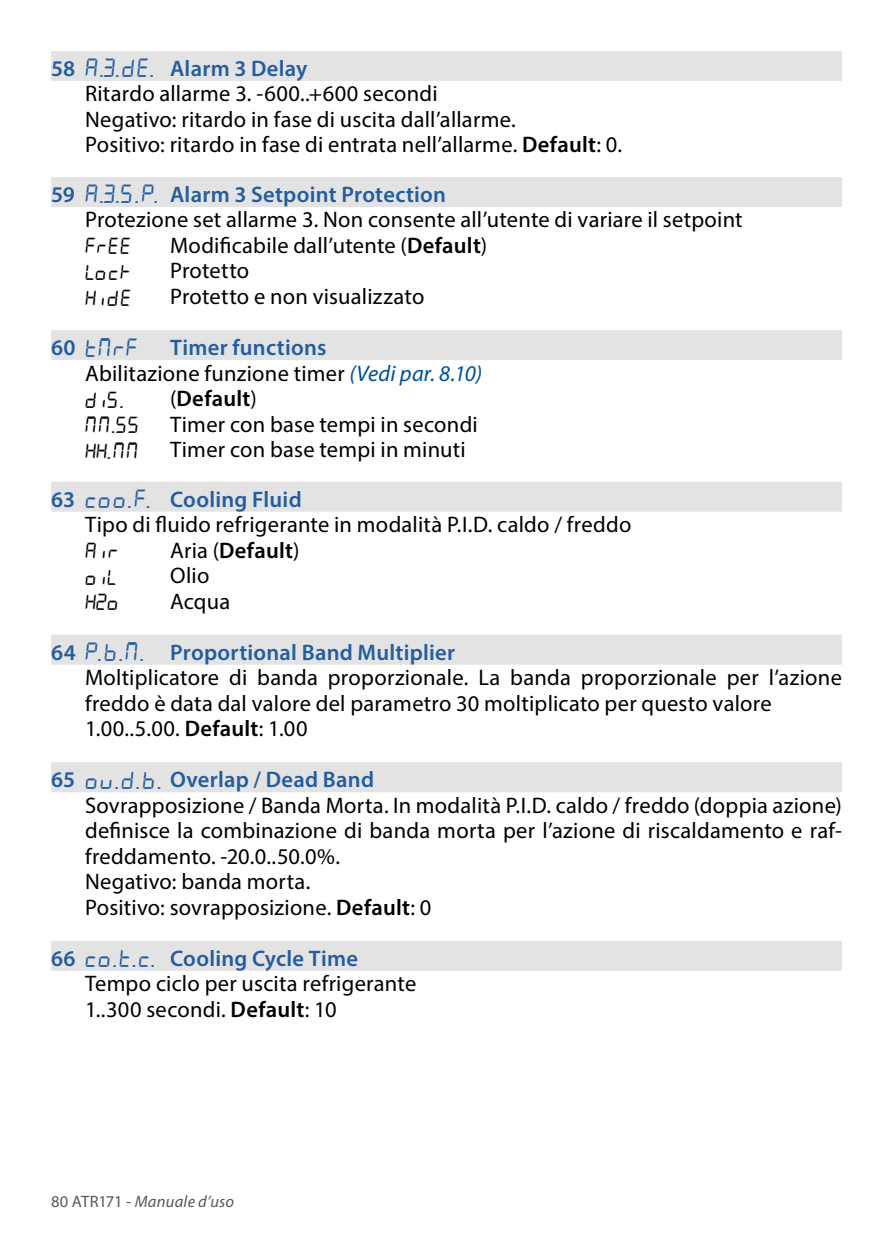
<style>
.page{position:relative;width:893px;height:1259px;background:#fff}
.page>*{position:absolute;margin:0;border:0;box-sizing:border-box;transform-origin:0 0}
.t1{font:22.5px/25.5px "Myriad Pro";letter-spacing:.01em;color:#000}
.t2{font:22.5px "Pix 7 Segs";color:#000}
.t3{font:600 22.5px "Myriad Pro";letter-spacing:.015em;color:#000}
.t4{font:italic 16.5px "Myriad Pro";letter-spacing:.015em;color:#575756}
.s1{font-weight:600;color:#245d9f}
.s2{font-family:"Pix 7 Segs";font-size:25.5px;color:#245d9f}
.s3{font-weight:600}
.s4{font-style:italic;color:#005095}
.s5{font-weight:400}
.s6{font-style:normal}
</style>
<div class="page">
<div style="left:51px;top:51px;width:791px;height:30px;background:#e3e3e3"></div>
<div style="left:51px;top:177px;width:791px;height:30px;background:#e3e3e3"></div>
<div style="left:51px;top:330px;width:791px;height:30px;background:#e3e3e3"></div>
<div style="left:51px;top:482px;width:791px;height:30px;background:#e3e3e3"></div>
<div style="left:51px;top:635px;width:791px;height:30px;background:#e3e3e3"></div>
<div style="left:51px;top:762px;width:791px;height:30px;background:#e3e3e3"></div>
<div style="left:51px;top:941px;width:791px;height:30px;background:#e3e3e3"></div>
<p class="t1" style="left:85px;top:55px;width:539px;text-indent:-34px"><span class="s1">58</span> <span class="s2">A.3.DE.</span> <span class="s1">Alarm 3 Delay<br></span>Ritardo allarme 3. -600..+600 secondi<br>Negativo: ritardo in fase di uscita dall’allarme.<br>Positivo: ritardo in fase di entrata nell’allarme. <span class="s3">Default</span>: 0.</p>
<p class="t1" style="left:85px;top:181px;width:659px;text-indent:-34px"><span class="s1">59</span> <span class="s2">A.3.S.P.</span> <span class="s1">Alarm 3 Setpoint Protection<br></span>Protezione set allarme 3. Non consente all’utente di variare il setpoint</p>
<p class="t2" style="left:85px;top:233px;width:48px">FREE</p>
<p class="t1" style="left:170px;top:232px;width:319px">Modificabile dall’utente (<span class="s3">Default</span>)</p>
<p class="t2" style="left:85px;top:259px;width:48px">LOCK</p>
<p class="t1" style="left:170px;top:258px;width:81px">Protetto</p>
<p class="t2" style="left:85px;top:284px;width:49px">HIDE</p>
<p class="t1" style="left:170px;top:283px;width:256px">Protetto e non visualizzato</p>
<p class="t1" style="left:85px;top:334px;width:399px;text-indent:-34px"><span class="s1">60</span> <span class="s2">TMRF</span> <span class="s1">Timer functions<br></span>Abilitazione funzione timer <span class="s4">(Vedi par. 8.10)</span></p>
<p class="t2" style="left:85px;top:386px;width:41px">DIS.</p>
<p class="t3" style="left:170px;top:384px;width:88px"><span class="s5">(</span>Default<span class="s5">)</span></p>
<p class="t2" style="left:85px;top:412px;width:56px">MM.SS</p>
<p class="t1" style="left:170px;top:411px;width:309px">Timer con base tempi in secondi</p>
<p class="t2" style="left:85px;top:437px;width:55px">HH.MM</p>
<p class="t1" style="left:170px;top:436px;width:297px">Timer con base tempi in minuti</p>
<p class="t1" style="left:85px;top:486px;width:548px;text-indent:-34px"><span class="s1">63</span> <span class="s2">COO.F.</span> <span class="s1">Cooling Fluid<br></span>Tipo di fluido refrigerante in modalità P.I.D. caldo / freddo</p>
<p class="t2" style="left:85px;top:538px;width:37px">AIR</p>
<p class="t3" style="left:170px;top:536px;width:131px"><span class="s5">Aria (</span>Default<span class="s5">)</span></p>
<p class="t2" style="left:85px;top:563px;width:36px">OIL</p>
<p class="t1" style="left:170px;top:562px;width:41px">Olio</p>
<p class="t2" style="left:85px;top:589px;width:35px">H2O</p>
<p class="t1" style="left:170px;top:588px;width:62px">Acqua</p>
<p class="t1" style="left:85px;top:639px;width:758px;text-indent:-34px"><span class="s1">64</span> <span class="s2">P.B.M.</span> <span class="s1">Proportional Band Multiplier<br></span>Moltiplicatore di banda proporzionale. La banda proporzionale per l’azione freddo è data dal valore del parametro 30 moltiplicato per questo valore 1.00..5.00. <span class="s3">Default</span>: 1.00</p>
<p class="t1" style="left:85px;top:766px;width:758px;text-indent:-34px"><span class="s1">65</span> <span class="s2">OU.D.B.</span> <span class="s1">Overlap / Dead Band<br></span>Sovrapposizione / Banda Morta. In modalità P.I.D. caldo / freddo (doppia azione) definisce la combinazione di banda morta per l’azione di riscaldamento e raf&shy;freddamento. -20.0..50.0%.<br>Negativo: banda morta.<br>Positivo: sovrapposizione. <span class="s3">Default</span>: 0</p>
<p class="t1" style="left:85px;top:945px;width:333px;text-indent:-34px"><span class="s1">66</span> <span class="s2">CO.T.C.</span> <span class="s1">Cooling Cycle Time<br></span>Tempo ciclo per uscita refrigerante<br>1..300 secondi. <span class="s3">Default</span>: 10</p>
<p class="t4" style="left:51px;top:1191px;width:185px"><span class="s6">80 ATR171 -</span> Manuale d’uso</p>
</div>
